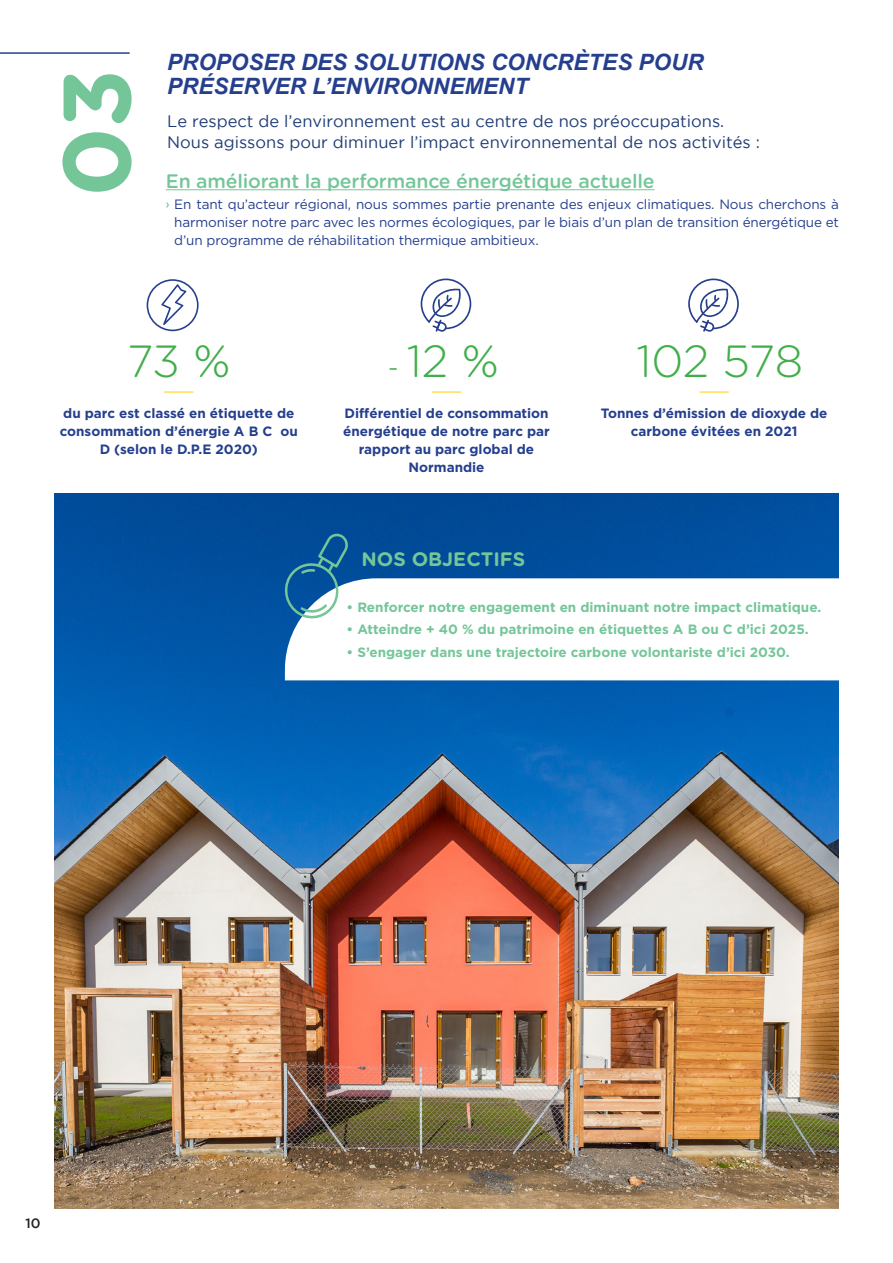
<style>
.page{position:relative;width:893px;height:1263px;background:#fff}
.page>*{position:absolute;margin:0;border:0;box-sizing:border-box;transform-origin:0 0}
.t1{font:700 95.55px "Gotham Rounded";color:#74c699}
.t2{font:300 45px "Gotham Rounded";letter-spacing:-.01em;color:#40ae49}
.t3{font:italic 700 22.5px/24px "Arial";color:#253f8e}
.t4{font:500 19.5px "Gotham Rounded";letter-spacing:-.01em;color:#74c699}
.t5{font:700 19.5px "Gotham Rounded";color:#74c699}
.t6{font:16.5px/21px "Gotham";color:#1f3c77}
.t7{font:13.5px/18px "Gotham";letter-spacing:-.01em;color:#253f8e;text-align:justify}
.t8{font:700 13.5px/18px "Gotham";color:#253f8e;text-align:center}
.t9{font:700 13.5px "Gotham";color:#74c699}
.t10{font:500 13.5px "Gotham";color:#231f20}
.s1{font-family:"Work Sans";font-size:12px;color:#35bd9b}
.s2{font-size:27px}
</style>
<div class="page">
<img style="left:54px;top:493px;width:785px;height:716px">
<hr style="left:0;top:52px;width:130px;height:2px;background:#253f8e">
<hr style="left:166px;top:189px;width:489px;height:1px;background:#74c699">
<hr style="left:164px;top:391px;width:29px;height:2px;background:#ffde5a">
<hr style="left:432px;top:391px;width:29px;height:2px;background:#ffde5a">
<hr style="left:699px;top:391px;width:30px;height:2px;background:#ffde5a">
<svg style="left:285px;top:578px;width:554px;height:102px"></svg>
<svg style="left:281px;top:532px;width:67px;height:90px"></svg>
<svg style="left:147px;top:279px;width:52px;height:52px"></svg>
<svg style="left:421px;top:279px;width:50px;height:53px"></svg>
<svg style="left:688px;top:279px;width:51px;height:53px"></svg>
<p class="t1" style="left:27px;top:197px;width:130px;rotate:-90deg">03</p>
<p class="t3" style="left:167px;top:51px;width:538px">PROPOSER DES SOLUTIONS CONCRÈTES POUR<br>PRÉSERVER L’ENVIRONNEMENT</p>
<p class="t6" style="left:167px;top:110px;width:594px">Le respect de l’environnement est au centre de nos préoccupations.<br>Nous agissons pour diminuer l’impact environnemental de nos activités :</p>
<p class="t4" style="left:166px;top:167px;width:490px">En améliorant la performance énergétique actuelle</p>
<p class="t7" style="left:174px;top:195px;width:666px;text-indent:-8px"><span class="s1">›</span> En tant qu’acteur régional, nous sommes partie prenante des enjeux climatiques. Nous cherchons à harmoniser notre parc avec les normes écologiques, par le biais d’un plan de transition énergétique et d’un programme de réhabilitation thermique ambitieux.</p>
<p class="t2" style="left:127px;top:331px;width:105px">73 %</p>
<p class="t2" style="left:388px;top:331px;width:113px"><span class="s2">-</span> 12 %</p>
<p class="t2" style="left:636px;top:331px;width:168px">102 578</p>
<p class="t8" style="left:60px;top:404px;width:240px">du parc est classé en étiquette de consommation d’énergie A B C ou<br>D (selon le D.P.E 2020)</p>
<p class="t8" style="left:344px;top:404px;width:206px">Différentiel de consommation</p>
<p class="t8" style="left:601px;top:404px;width:228px">Tonnes d’émission de dioxyde de carbone évitées en 2021</p>
<p class="t8" style="left:343px;top:422px;width:208px">énergétique de notre parc par</p>
<p class="t8" style="left:359px;top:440px;width:177px">rapport au parc global de</p>
<p class="t8" style="left:409px;top:458px;width:77px">Normandie</p>
<p class="t5" style="left:361px;top:545px;width:165px">NOS OBJECTIFS</p>
<p class="t9" style="left:347px;top:600px;width:476px">• Renforcer notre engagement en diminuant notre impact climatique.</p>
<p class="t9" style="left:347px;top:622px;width:464px">• Atteindre + 40 % du patrimoine en étiquettes A B ou C d’ici 2025.</p>
<p class="t9" style="left:347px;top:644px;width:445px">• S’engager dans une trajectoire carbone volontariste d’ici 2030.</p>
<p class="t10" style="left:26px;top:1216px;width:17px">10</p>
</div>
